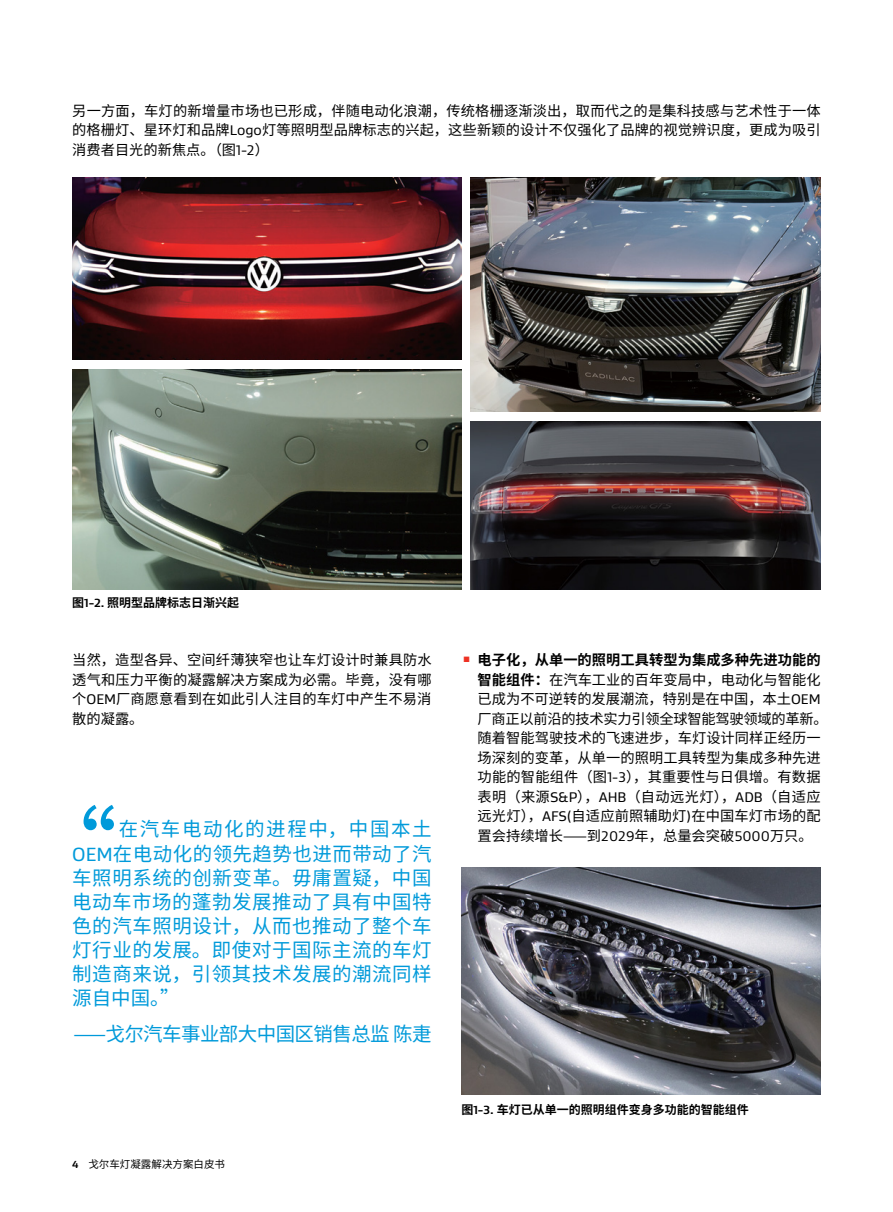
<style>
.page{position:relative;width:893px;height:1212px;background:#fff}
.page>*{position:absolute;margin:0;border:0;box-sizing:border-box;transform-origin:0 0}
.t1{font:90px "Noto Sans CJ Ksc";color:#009ada}
.t2{font:19.5px/24.2px "Noto Sans CJ Ksc";letter-spacing:.025em;color:#009ada;text-align:justify}
.t3{font:19.5px "Noto Sans CJ Ksc";letter-spacing:-.03em;color:#009ada}
.t4{font:14.25px/19.5px "Noto Sans CJ Ksc";letter-spacing:.005em;color:#000;text-align:justify}
.t5{font:700 12px "Noto Sans CJ Ksc";color:#000}
.t6{font:10.5px "Noto Sans CJ Ksc";color:#000}
.s1{font-family:"Gore Gustan"}
.s2{font-family:"Gore Gustan";font-weight:700}
.s3{font-weight:700}
</style>
<div class="page">
<img style="left:461px;top:867px;width:360px;height:227px">
<img style="left:72px;top:177px;width:389px;height:183px">
<img style="left:72px;top:369px;width:389px;height:220px">
<img style="left:470px;top:177px;width:351px;height:234px">
<img style="left:470px;top:421px;width:351px;height:168px">
<p class="t4" style="left:72px;top:101px;width:750px">另一方面，车灯的新增量市场也已形成，伴随电动化浪潮，传统格栅逐渐淡出，取而代之的是集科技感与艺术性于一体的格栅灯、星环灯和品牌<span class="s1">Logo</span>灯等照明型品牌标志的兴起，这些新颖的设计不仅强化了品牌的视觉辨识度，更成为吸引消费者目光的新焦点。（图<span class="s1">1-2</span>）</p>
<p class="t5" style="left:72px;top:596px;width:169px">图<span class="s1">1-2.</span> 照明型品牌标志日渐兴起</p>
<p class="t4" style="left:72px;top:650px;width:361px">当然，造型各异、空间纤薄狭窄也让车灯设计时兼具防水透气和压力平衡的凝露解决方案成为必需。毕竟，没有哪个<span class="s1">OEM</span>厂商愿意看到在如此引人注目的车灯中产生不易消散的凝露。</p>
<h1 class="t1" style="left:27px;top:797px;width:91px">“</h1>
<h2 class="t2" style="left:72px;top:817px;width:361px;text-indent:47px">在汽车电动化的进程中，中国本土<span class="s1">OEM</span>在电动化的领先趋势也进而带动了汽车照明系统的创新变革。毋庸置疑，中国电动车市场的蓬勃发展推动了具有中国特色的汽车照明设计，从而也推动了整个车灯行业的发展。即使对于国际主流的车灯制造商来说，引领其技术发展的潮流同样源自中国。”</h2>
<h2 class="t3" style="left:73px;top:1023px;width:360px">⸺戈尔汽车事业部大中国区销售总监陈疌</h2>
<p class="t6" style="left:72px;top:1158px;width:154px"><span class="s2">4</span> 戈尔车灯凝露解决方案白皮书</p>
<p class="t4" style="left:478px;top:650px;width:352px;text-align:left;text-indent:-16px"><sup>▪</sup> <span class="s3">电子化，从单一的照明工具转型为集成多种先进功能的智能组件：</span>在汽车工业的百年变局中，电动化与智能化已成为不可逆转的发展潮流，特别是在中国，本土<span class="s1">OEM</span>厂商正以前沿的技术实力引领全球智能驾驶领域的革新。随着智能驾驶技术的飞速进步，车灯设计同样正经历一场深刻的变革，从单一的照明工具转型为集成多种先进功能的智能组件（图<span class="s1">1-3</span>），其重要性与日俱增。有数据表明（来源<span class="s1">S&amp;P</span>），<span class="s1">AHB</span>（自动远光灯），<span class="s1">ADB</span>（自适应远光灯），<span class="s1">AFS(</span>自适应前照辅助灯<span class="s1">)</span>在中国车灯市场的配置会持续增长⸺到<span class="s1">2029</span>年，总量会突破<span class="s1">5000</span>万只。</p>
<p class="t5" style="left:461px;top:1102px;width:289px">图<span class="s1">1-3.</span> 车灯已从单一的照明组件变身多功能的智能组件</p>
</div>
